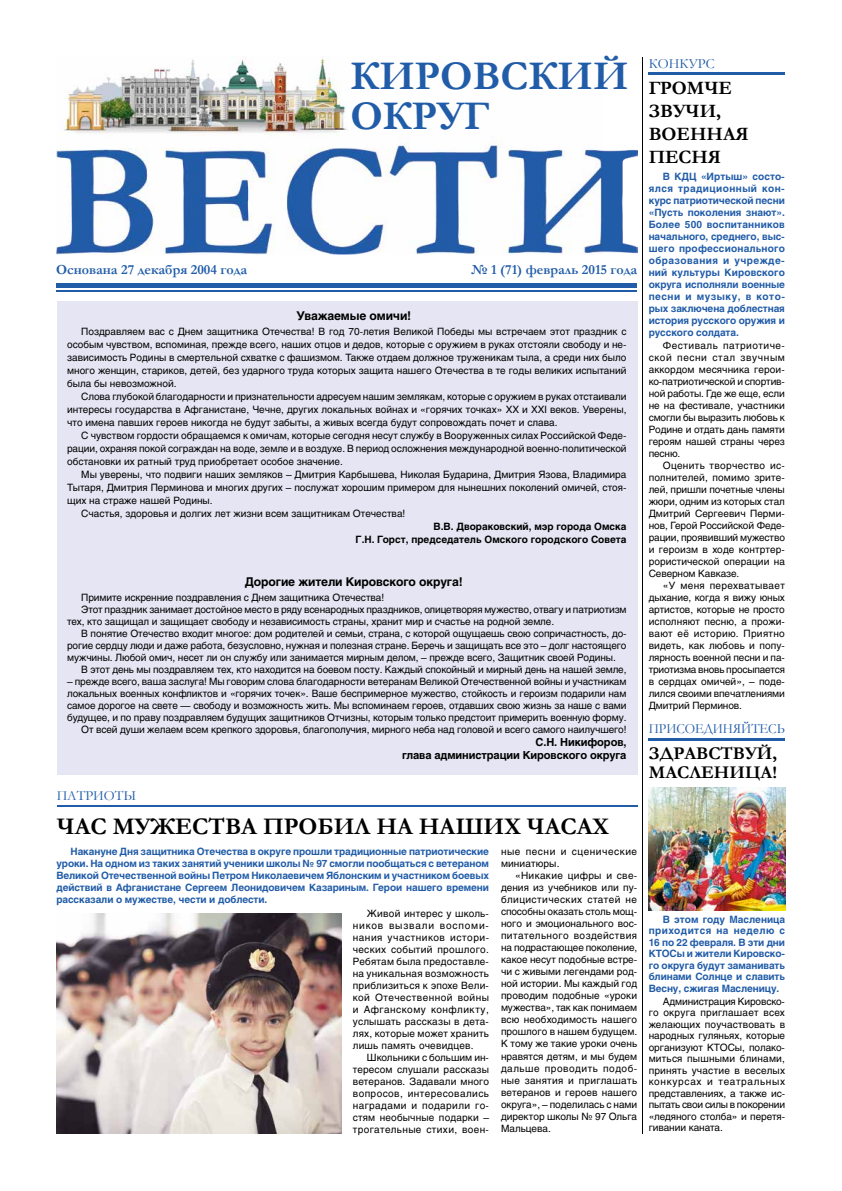
<style>
.page{position:relative;width:842px;height:1191px;background:#fff}
.page>*{position:absolute;margin:0;border:0;box-sizing:border-box;transform-origin:0 0}
.t1{font:700 41.1px/40px "Garamond";color:#215ca8}
.t2{font:700 24px "Garamond";color:#000}
.t3{font:700 19px/22.8px "Garamond";color:#000}
.t4{font:700 18px/19px "Garamond";color:#000}
.t5{font:700 14px "Garamond";color:#215ca8}
.t6{font:14px "Garamond";color:#215ca8}
.t7{font:14px "Garamond";color:#215ca8;scale:.95 1}
.t8{font:700 12px "Helios";letter-spacing:-.01em;color:#000}
.t9{font:700 11px/13.2px "Helios";letter-spacing:-.01em;color:#000;text-align:right}
.t10{font:10px/12px "Helios";letter-spacing:-.01em;color:#000;text-align:justify}
.t11{font:700 10px/12px "Helios";letter-spacing:-.01em;color:#215ca8;text-align:justify}
.t12{font:700 10px/13px "Helios";color:#000;text-align:right}
.t13{font:10px/12px "Helios";letter-spacing:.055em;color:#000}
</style>
<div class="page">
<div style="left:57px;top:301px;width:580px;height:474px;background:#e5e5f3"></div>
<img style="left:57px;top:58px;width:580px;height:196px">
<hr style="left:56px;top:283px;width:581px;height:4px;background:#215ca8">
<hr style="left:56px;top:290px;width:581px;height:2px;background:#215ca8">
<hr style="left:649px;top:73px;width:136px;height:1px;background:#215ca8">
<hr style="left:649px;top:74px;width:136px;height:1px;background:#215ca8">
<hr style="left:649px;top:738px;width:136px;height:1px;background:#215ca8">
<hr style="left:649px;top:740px;width:136px;height:1px;background:#215ca8">
<hr style="left:57px;top:805px;width:580px;height:1px;background:#215ca8">
<hr style="left:57px;top:806px;width:580px;height:1px;background:#215ca8">
<img style="left:57px;top:913px;width:284px;height:220px">
<img style="left:649px;top:787px;width:136px;height:123px">
<hr style="left:643px;top:57px;width:1px;height:1076px;background:#000">
<h1 class="t1" style="left:350px;top:56px;width:280px">КИРОВСКИЙ<br>ОКРУГ</h1>
<h3 class="t5" style="left:56px;top:260px;width:193px">Основана 27 декабря 2004 года</h3>
<h3 class="t5" style="left:471px;top:260px;width:168px">№ 1 (71) февраль 2015 года</h3>
<p class="t8" style="left:296px;top:308px;width:116px">Уважаемые омичи!</p>
<p class="t10" style="left:67px;top:325px;width:561px;line-height:13px;text-indent:14px">Поздравляем вас с Днем защитника Отечества! В год 70-летия Великой Победы мы встречаем этот праздник с особым чувством, вспоминая, прежде всего, наших отцов и дедов, которые с оружием в руках отстояли свободу и не&shy;зависимость Родины в смертельной схватке с фашизмом. Также отдаем должное труженикам тыла, а среди них было много женщин, стариков, детей, без ударного труда которых защита нашего Отечества в те годы великих испытаний была бы невозможной.</p>
<p class="t10" style="left:67px;top:390px;width:561px;line-height:13px;text-indent:14px">Слова глубокой благодарности и признательности адресуем нашим землякам, которые с оружием в руках отстаивали интересы государства в Афганистане, Чечне, других локальных войнах и «горячих точках» XX и XXI веков. Уверены, что имена павших героев никогда не будут забыты, а живых всегда будут сопровождать почет и слава.</p>
<p class="t10" style="left:67px;top:429px;width:561px;line-height:13px;text-indent:14px">С чувством гордости обращаемся к омичам, которые сегодня несут службу в Вооруженных силах Российской Феде&shy;рации, охраняя покой сограждан на воде, земле и в воздухе. В период осложнения международной военно-политической обстановки их ратный труд приобретает особое значение.</p>
<p class="t10" style="left:81px;top:469px;width:547px">Мы уверены, что подвиги наших земляков – Дмитрия Карбышева, Николая Бударина, Дмитрия Язова, Владимира</p>
<p class="t10" style="left:67px;top:482px;width:561px">Тытаря, Дмитрия Перминова и многих других – послужат хорошим примером для нынешних поколений омичей, стоя-</p>
<p class="t10" style="left:67px;top:495px;width:147px">щих на страже нашей Родины.</p>
<p class="t10" style="left:81px;top:508px;width:326px">Счастья, здоровья и долгих лет жизни всем защитникам Отечества!</p>
<p class="t12" style="left:355px;top:520px;width:272px">В.В. Двораковский, мэр города Омска<br>Г.Н. Горст, председатель Омского городского Совета</p>
<p class="t8" style="left:245px;top:575px;width:219px">Дорогие жители Кировского округа!</p>
<p class="t10" style="left:81px;top:591px;width:304px">Примите искренние поздравления с Днем защитника Отечества!</p>
<p class="t10" style="left:81px;top:603px;width:547px">Этот праздник занимает достойное место в ряду всенародных праздников, олицетворяя мужество, отвагу и патриотизм</p>
<p class="t10" style="left:67px;top:615px;width:488px">тех, кто защищал и защищает свободу и независимость страны, хранит мир и счастье на родной земле.</p>
<p class="t10" style="left:81px;top:627px;width:547px">В понятие Отечество входит многое: дом родителей и семьи, страна, с которой ощущаешь свою сопричастность, до-</p>
<p class="t10" style="left:67px;top:639px;width:561px">рогие сердцу люди и даже работа, безусловно, нужная и полезная стране. Беречь и защищать все это – долг настоящего</p>
<p class="t10" style="left:67px;top:651px;width:550px">мужчины. Любой омич, несет ли он службу или занимается мирным делом, – прежде всего, Защитник своей Родины.</p>
<p class="t10" style="left:81px;top:663px;width:547px">В этот день мы поздравляем тех, кто находится на боевом посту. Каждый спокойный и мирный день на нашей земле,</p>
<p class="t10" style="left:67px;top:675px;width:561px;text-align:right">– прежде всего, ваша заслуга! Мы говорим слова благодарности ветеранам Великой Отечественной войны и участникам локальных военных конфликтов и «горячих точек». Ваше беспримерное мужество, стойкость и героизм подарили нам самое дорогое на свете — свободу и возможность жить. Мы вспоминаем героев, отдавших свою жизнь за наше с вами будущее, и по праву поздравляем будущих защитников Отчизны, которым только предстоит примерить военную форму.<br>От всей души желаем всем крепкого здоровья, благополучия, мирного неба над головой и всего самого наилучшего!</p>
<p class="t9" style="left:402px;top:735px;width:226px">С.Н. Никифоров,<br>глава администрации Кировского округа</p>
<h3 class="t6" style="left:57px;top:786px;width:81px">ПАТРИОТЫ</h3>
<h2 class="t2" style="left:57px;top:810px;width:554px">ЧАС МУЖЕСТВА ПРОБИЛ НА НАШИХ ЧАСАХ</h2>
<p class="t11" style="left:56px;top:846px;width:434px;text-indent:14px">Накануне Дня защитника Отечества в округе прошли традиционные патриотические уроки. На одном из таких занятий ученики школы № 97 смогли пообщаться с ветераном Великой Отечественной войны Петром Николаевичем Яблонским и участником боевых действий в Афганистане Сергеем Леонидовичем Казариным. Герои нашего времени рассказали о мужестве, чести и доблести.</p>
<p class="t10" style="left:353px;top:907px;width:138px;text-indent:14px">Живой интерес у школь&shy;ников вызвали воспоми&shy;нания участников истори&shy;ческих событий прошлого.<br>Ребятам была предоставле&shy;на уникальная возможность приблизиться к эпохе Вели&shy;кой Отечественной войны и Афганскому конфликту, услышать рассказы в дета&shy;лях, которые может хранить лишь память очевидцев.</p>
<p class="t10" style="left:353px;top:1051px;width:138px;text-indent:14px">Школьники с большим ин&shy;тересом слушали рассказы ветеранов. Задавали много вопросов, интересовались наградами и подарили го&shy;стям необычные подарки – трогательные стихи, воен-</p>
<p class="t13" style="left:501px;top:845px;width:138px">ные песни и сценические миниатюры.</p>
<p class="t10" style="left:501px;top:869px;width:138px;text-indent:14px">«Никакие цифры и све&shy;дения из учебников или пу&shy;блицистических статей не способны оказать столь мощ&shy;ного и эмоционального вос&shy;питательного воздействия на подрастающее поколение, какое несут подобные встре&shy;чи с живыми легендами род&shy;ной истории. Мы каждый год проводим подобные «уроки мужества», так как понимаем всю необходимость нашего прошлого в нашем будущем.<br>К тому же такие уроки очень нравятся детям, и мы будем дальше проводить подоб&shy;ные занятия и приглашать ветеранов и героев нашего округа», – поделилась с нами директор школы № 97 Ольга Мальцева.</p>
<h3 class="t6" style="left:649px;top:54px;width:68px">КОНКУРС</h3>
<h3 class="t3" style="left:649px;top:77px;width:101px">ГРОМЧЕ<br>ЗВУЧИ,<br>ВОЕННАЯ<br>ПЕСНЯ</h3>
<p class="t11" style="left:649px;top:170px;width:138px;text-indent:14px">В КДЦ «Иртыш» состо&shy;ялся традиционный кон&shy;курс патриотической песни «Пусть поколения знают».<br>Более 500 воспитанников начального, среднего, выс&shy;шего профессионального образования и учрежде&shy;ний культуры Кировского округа исполняли военные песни и музыку, в кото&shy;рых заключена доблестная история русского оружия и русского солдата.</p>
<p class="t10" style="left:649px;top:340px;width:138px;text-indent:14px">Фестиваль патриотиче&shy;ской песни стал звучным аккордом месячника герои&shy;ко-патриотической и спортив&shy;ной работы. Где же еще, если не на фестивале, участники смогли бы выразить любовь к Родине и отдать дань памяти героям нашей страны через песню.</p>
<p class="t10" style="left:649px;top:460px;width:138px;text-indent:14px">Оценить творчество ис&shy;полнителей, помимо зрите&shy;лей, пришли почетные члены жюри, одним из которых стал Дмитрий Сергеевич Перми&shy;нов, Герой Российской Феде&shy;рации, проявивший мужество и героизм в ходе контртер&shy;рористической операции на Северном Кавказе.</p>
<p class="t10" style="left:649px;top:580px;width:138px;text-indent:14px">«У меня перехватывает дыхание, когда я вижу юных артистов, которые не просто исполняют песню, а прожи&shy;вают её историю. Приятно видеть, как любовь и попу&shy;лярность военной песни и па&shy;триотизма вновь просыпается в сердцах омичей», – поде&shy;лился своими впечатлениями Дмитрий Перминов.</p>
<h3 class="t7" style="left:649px;top:719px;width:145px">ПРИСОЕДИНЯЙТЕСЬ</h3>
<h3 class="t4" style="left:649px;top:744px;width:130px">ЗДРАВСТВУЙ,<br>МАСЛЕНИЦА!</h3>
<p class="t11" style="left:649px;top:913px;width:138px;line-height:11.5px;text-indent:14px">В этом году Масленица приходится на неделю с 16 по 22 февраля. В эти дни КТОСы и жители Кировско&shy;го округа будут заманивать блинами Солнце и славить Весну, сжигая Масленицу.</p>
<p class="t10" style="left:649px;top:995px;width:138px;line-height:11.5px;text-indent:14px">Администрация Кировско&shy;го округа приглашает всех желающих поучаствовать в народных гуляньях, которые организуют КТОСы, полако&shy;миться пышными блинами, принять участие в веселых конкурсах и театральных представлениях, а также ис&shy;пытать свои силы в покорении «ледяного столба» и перетя&shy;гивании каната.</p>
</div>
